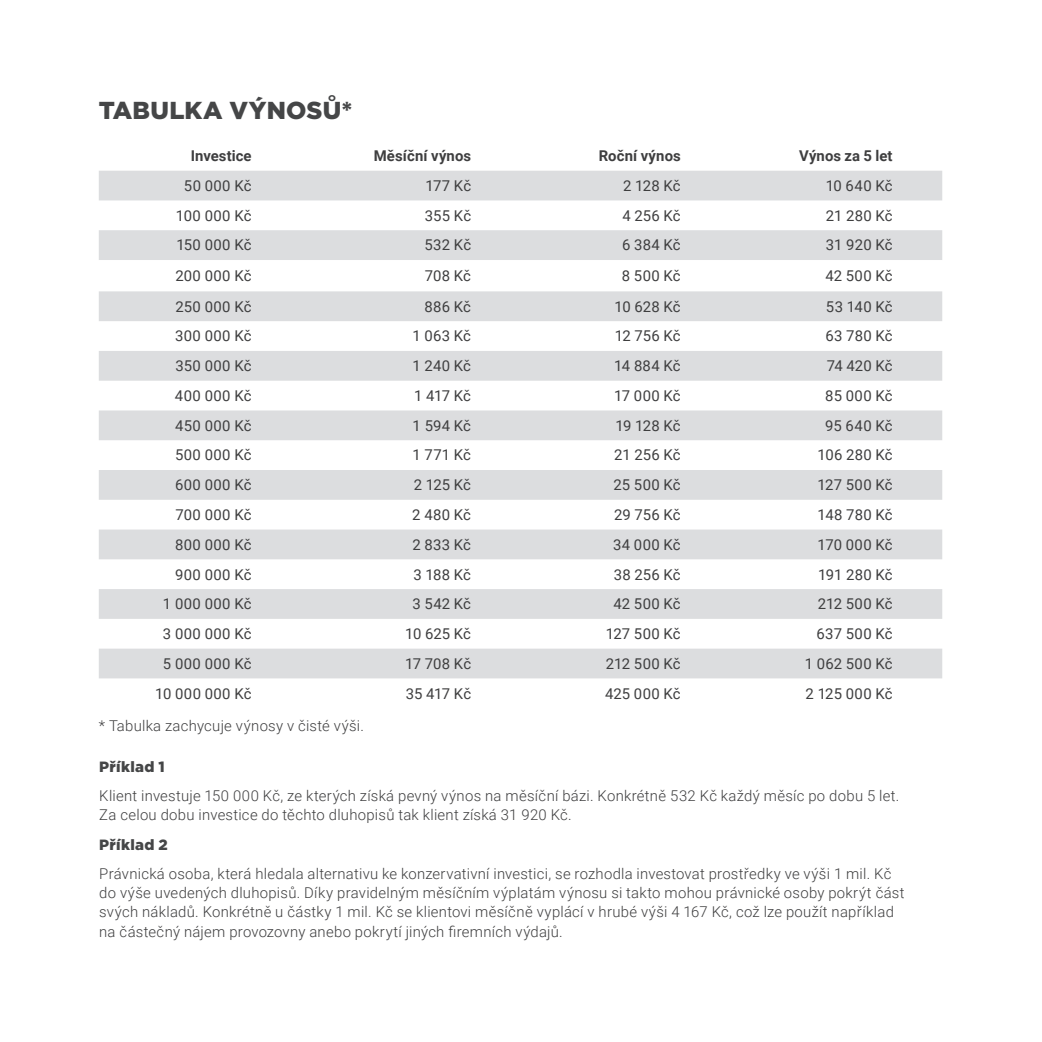
<style>
.page{position:relative;width:1042px;height:1042px;background:#fff}
.page>*{position:absolute;margin:0;border:0;box-sizing:border-box;transform-origin:0 0}
.t1{font:900 24.5px "Gotham";letter-spacing:.01em;color:#454647}
.t2{font:300 14.88px/19.2px "Roboto";letter-spacing:.02em;color:#3e3e3f}
.t3{font:14.88px "Roboto";letter-spacing:.015em;color:#3e3e3f}
.t4{font:700 14.88px "Roboto";letter-spacing:.005em;color:#3e3e3f}
.t5{font:900 14.88px "Gotham";letter-spacing:.02em;color:#454647}
</style>
<div class="page">
<div style="left:99px;top:171px;width:843px;height:29px;background:#dcdddf"></div>
<svg style="left:99px;top:230px;width:843px;height:448px;fill:#dcdddf"></svg>
<h1 class="t1" style="left:99px;top:93px;width:255px">TABULKA VÝNOSŮ*</h1>
<p class="t4" style="left:191px;top:145px;width:62px">Investice</p>
<p class="t4" style="left:374px;top:145px;width:99px">Měsíční výnos</p>
<p class="t4" style="left:599px;top:145px;width:83px">Roční výnos</p>
<p class="t4" style="left:799px;top:145px;width:95px">Výnos za 5 let</p>
<p class="t3" style="left:184px;top:175px;width:69px">50 000 Kč</p>
<p class="t3" style="left:425px;top:175px;width:47px">177 Kč</p>
<p class="t3" style="left:623px;top:175px;width:59px">2 128 Kč</p>
<p class="t3" style="left:826px;top:175px;width:68px">10 640 Kč</p>
<p class="t3" style="left:176px;top:205px;width:77px">100 000 Kč</p>
<p class="t3" style="left:425px;top:205px;width:48px">355 Kč</p>
<p class="t3" style="left:622px;top:205px;width:60px">4 256 Kč</p>
<p class="t3" style="left:826px;top:205px;width:68px">21 280 Kč</p>
<p class="t3" style="left:176px;top:235px;width:77px">150 000 Kč</p>
<p class="t3" style="left:424px;top:235px;width:48px">532 Kč</p>
<p class="t3" style="left:622px;top:235px;width:60px">6 384 Kč</p>
<p class="t3" style="left:826px;top:235px;width:68px">31 920 Kč</p>
<p class="t3" style="left:175px;top:265px;width:78px">200 000 Kč</p>
<p class="t3" style="left:425px;top:265px;width:48px">708 Kč</p>
<p class="t3" style="left:622px;top:265px;width:60px">8 500 Kč</p>
<p class="t3" style="left:825px;top:265px;width:69px">42 500 Kč</p>
<p class="t3" style="left:175px;top:296px;width:78px">250 000 Kč</p>
<p class="t3" style="left:425px;top:296px;width:48px">886 Kč</p>
<p class="t3" style="left:614px;top:296px;width:68px">10 628 Kč</p>
<p class="t3" style="left:826px;top:296px;width:68px">53 140 Kč</p>
<p class="t3" style="left:175px;top:326px;width:78px">300 000 Kč</p>
<p class="t3" style="left:412px;top:326px;width:60px">1 063 Kč</p>
<p class="t3" style="left:615px;top:326px;width:67px">12 756 Kč</p>
<p class="t3" style="left:825px;top:326px;width:69px">63 780 Kč</p>
<p class="t3" style="left:175px;top:355px;width:78px">350 000 Kč</p>
<p class="t3" style="left:412px;top:355px;width:60px">1 240 Kč</p>
<p class="t3" style="left:614px;top:355px;width:68px">14 884 Kč</p>
<p class="t3" style="left:827px;top:355px;width:67px">74 420 Kč</p>
<p class="t3" style="left:175px;top:385px;width:78px">400 000 Kč</p>
<p class="t3" style="left:414px;top:385px;width:58px">1 417 Kč</p>
<p class="t3" style="left:614px;top:385px;width:68px">17 000 Kč</p>
<p class="t3" style="left:825px;top:385px;width:69px">85 000 Kč</p>
<p class="t3" style="left:175px;top:415px;width:78px">450 000 Kč</p>
<p class="t3" style="left:413px;top:415px;width:60px">1 594 Kč</p>
<p class="t3" style="left:615px;top:415px;width:67px">19 128 Kč</p>
<p class="t3" style="left:825px;top:415px;width:69px">95 640 Kč</p>
<p class="t3" style="left:175px;top:445px;width:78px">500 000 Kč</p>
<p class="t3" style="left:412px;top:445px;width:60px">1 771 Kč</p>
<p class="t3" style="left:614px;top:445px;width:68px">21 256 Kč</p>
<p class="t3" style="left:817px;top:445px;width:77px">106 280 Kč</p>
<p class="t3" style="left:175px;top:474px;width:78px">600 000 Kč</p>
<p class="t3" style="left:414px;top:474px;width:59px">2 125 Kč</p>
<p class="t3" style="left:613px;top:474px;width:69px">25 500 Kč</p>
<p class="t3" style="left:817px;top:474px;width:76px">127 500 Kč</p>
<p class="t3" style="left:175px;top:504px;width:78px">700 000 Kč</p>
<p class="t3" style="left:412px;top:504px;width:60px">2 480 Kč</p>
<p class="t3" style="left:614px;top:504px;width:68px">29 756 Kč</p>
<p class="t3" style="left:817px;top:504px;width:76px">148 780 Kč</p>
<p class="t3" style="left:175px;top:534px;width:78px">800 000 Kč</p>
<p class="t3" style="left:412px;top:534px;width:60px">2 833 Kč</p>
<p class="t3" style="left:613px;top:534px;width:69px">34 000 Kč</p>
<p class="t3" style="left:817px;top:534px;width:76px">170 000 Kč</p>
<p class="t3" style="left:175px;top:564px;width:78px">900 000 Kč</p>
<p class="t3" style="left:413px;top:564px;width:59px">3 188 Kč</p>
<p class="t3" style="left:614px;top:564px;width:68px">38 256 Kč</p>
<p class="t3" style="left:818px;top:564px;width:76px">191 280 Kč</p>
<p class="t3" style="left:163px;top:593px;width:90px">1 000 000 Kč</p>
<p class="t3" style="left:412px;top:593px;width:60px">3 542 Kč</p>
<p class="t3" style="left:613px;top:593px;width:69px">42 500 Kč</p>
<p class="t3" style="left:818px;top:593px;width:76px">212 500 Kč</p>
<p class="t3" style="left:163px;top:623px;width:90px">3 000 000 Kč</p>
<p class="t3" style="left:405px;top:623px;width:67px">10 625 Kč</p>
<p class="t3" style="left:606px;top:623px;width:76px">127 500 Kč</p>
<p class="t3" style="left:816px;top:623px;width:78px">637 500 Kč</p>
<p class="t3" style="left:163px;top:653px;width:90px">5 000 000 Kč</p>
<p class="t3" style="left:405px;top:653px;width:68px">17 708 Kč</p>
<p class="t3" style="left:606px;top:653px;width:76px">212 500 Kč</p>
<p class="t3" style="left:805px;top:653px;width:89px">1 062 500 Kč</p>
<p class="t3" style="left:155px;top:683px;width:98px">10 000 000 Kč</p>
<p class="t3" style="left:406px;top:683px;width:67px">35 417 Kč</p>
<p class="t3" style="left:605px;top:683px;width:77px">425 000 Kč</p>
<p class="t3" style="left:805px;top:683px;width:88px">2 125 000 Kč</p>
<p class="t2" style="left:99px;top:715px;width:267px">* Tabulka zachycuje výnosy v čisté výši.</p>
<p class="t5" style="left:99px;top:756px;width:67px">Příklad 1</p>
<p class="t2" style="left:99px;top:786px;width:802px">Klient investuje 150 000 Kč, ze kterých získá pevný výnos na měsíční bázi. Konkrétně 532 Kč každý měsíc po dobu 5 let.<br>Za celou dobu investice do těchto dluhopisů tak klient získá 31 920 Kč.</p>
<p class="t5" style="left:99px;top:834px;width:70px">Příklad 2</p>
<p class="t2" style="left:99px;top:863px;width:807px">Právnická osoba, která hledala alternativu ke konzervativní investici, se rozhodla investovat prostředky ve výši 1 mil. Kč do výše uvedených dluhopisů. Díky pravidelným měsíčním výplatám výnosu si takto mohou právnické osoby pokrýt část svých nákladů. Konkrétně u částky 1 mil. Kč se klientovi měsíčně vyplácí v hrubé výši 4 167 Kč, což lze použít například na částečný nájem provozovny anebo pokrytí jiných firemních výdajů.</p>
</div>
